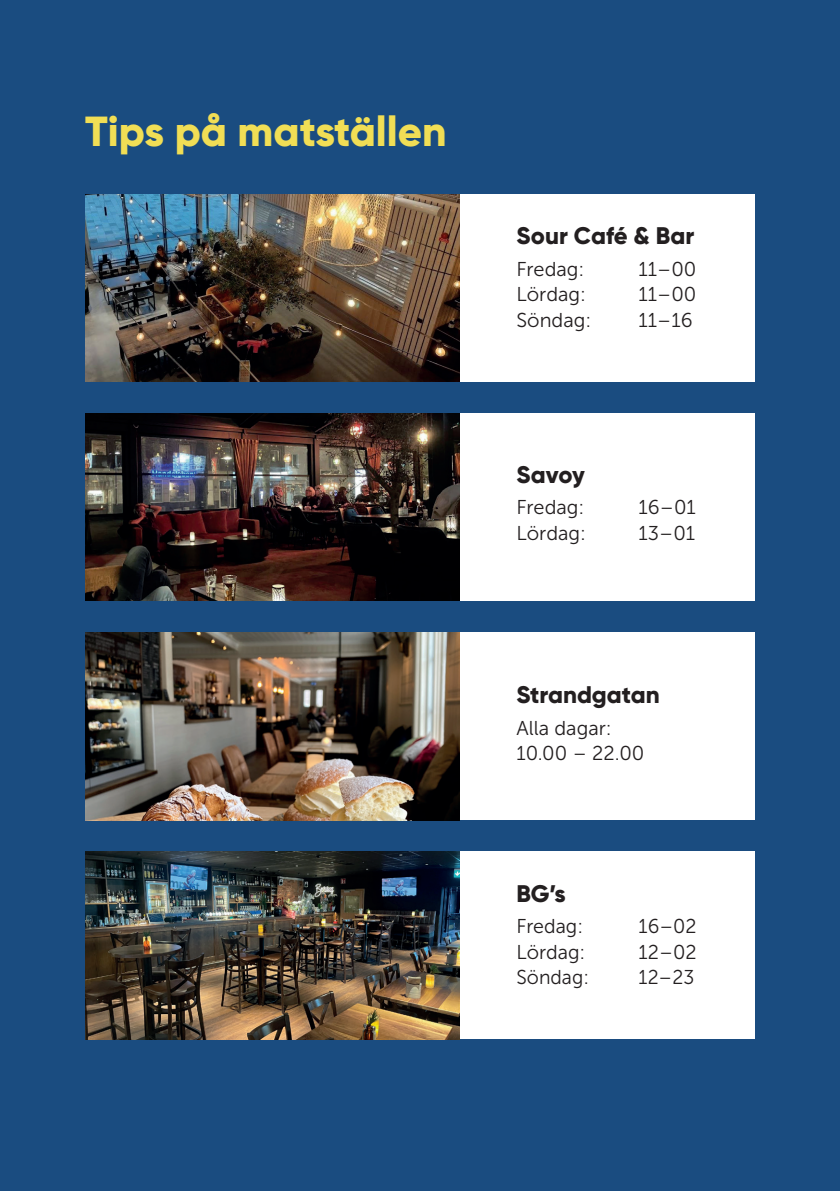
<style>
.page{position:relative;width:840px;height:1191px;background:#fff}
.page>*{position:absolute;margin:0;border:0;box-sizing:border-box;transform-origin:0 0}
.t1{font:800 42px "Gilroy";color:#f1de55}
.t2{font:800 24px "Gilroy";color:#231f20}
.t3{font:20px/25.6px "Museo Sans 300";color:#231f20}
</style>
<div class="page">
<div style="left:0;top:0;width:839px;height:1191px;background:#1a4c80"></div>
<div style="left:85px;top:194px;width:669px;height:188px;background:#fff"></div>
<div style="left:85px;top:413px;width:669px;height:188px;background:#fff"></div>
<div style="left:85px;top:632px;width:669px;height:188px;background:#fff"></div>
<div style="left:85px;top:851px;width:669px;height:188px;background:#fff"></div>
<img style="left:85px;top:194px;width:374px;height:188px">
<img style="left:85px;top:413px;width:374px;height:188px">
<img style="left:85px;top:632px;width:374px;height:188px">
<img style="left:85px;top:851px;width:374px;height:188px">
<h1 class="t1" style="left:85px;top:104px;width:363px">Tips på matställen</h1>
<p class="t2" style="left:516px;top:221px;width:179px">Sour Café &amp; Bar</p>
<p class="t3" style="left:516px;top:256px;width:69px">Fredag:</p>
<p class="t3" style="left:638px;top:256px;width:59px">11–00</p>
<p class="t3" style="left:516px;top:282px;width:71px">Lördag:</p>
<p class="t3" style="left:638px;top:282px;width:59px">11–00</p>
<p class="t3" style="left:516px;top:307px;width:76px">Söndag:</p>
<p class="t3" style="left:638px;top:307px;width:56px">11–16</p>
<p class="t2" style="left:516px;top:459px;width:70px">Savoy</p>
<p class="t3" style="left:516px;top:494px;width:69px">Fredag:</p>
<p class="t3" style="left:638px;top:494px;width:59px">16–01</p>
<p class="t3" style="left:516px;top:520px;width:71px">Lördag:</p>
<p class="t3" style="left:638px;top:520px;width:58px">13–01</p>
<p class="t2" style="left:516px;top:679px;width:145px">Strandgatan</p>
<p class="t3" style="left:516px;top:715px;width:129px">Alla dagar:<br>10.00 – 22.00</p>
<p class="t2" style="left:516px;top:878px;width:51px">BG’s</p>
<p class="t3" style="left:516px;top:913px;width:68px">Fredag:</p>
<p class="t3" style="left:638px;top:913px;width:59px">16–02</p>
<p class="t3" style="left:516px;top:939px;width:70px">Lördag:</p>
<p class="t3" style="left:638px;top:939px;width:59px">12–02</p>
<p class="t3" style="left:516px;top:965px;width:74px">Söndag:</p>
<p class="t3" style="left:638px;top:965px;width:57px">12–23</p>
</div>
